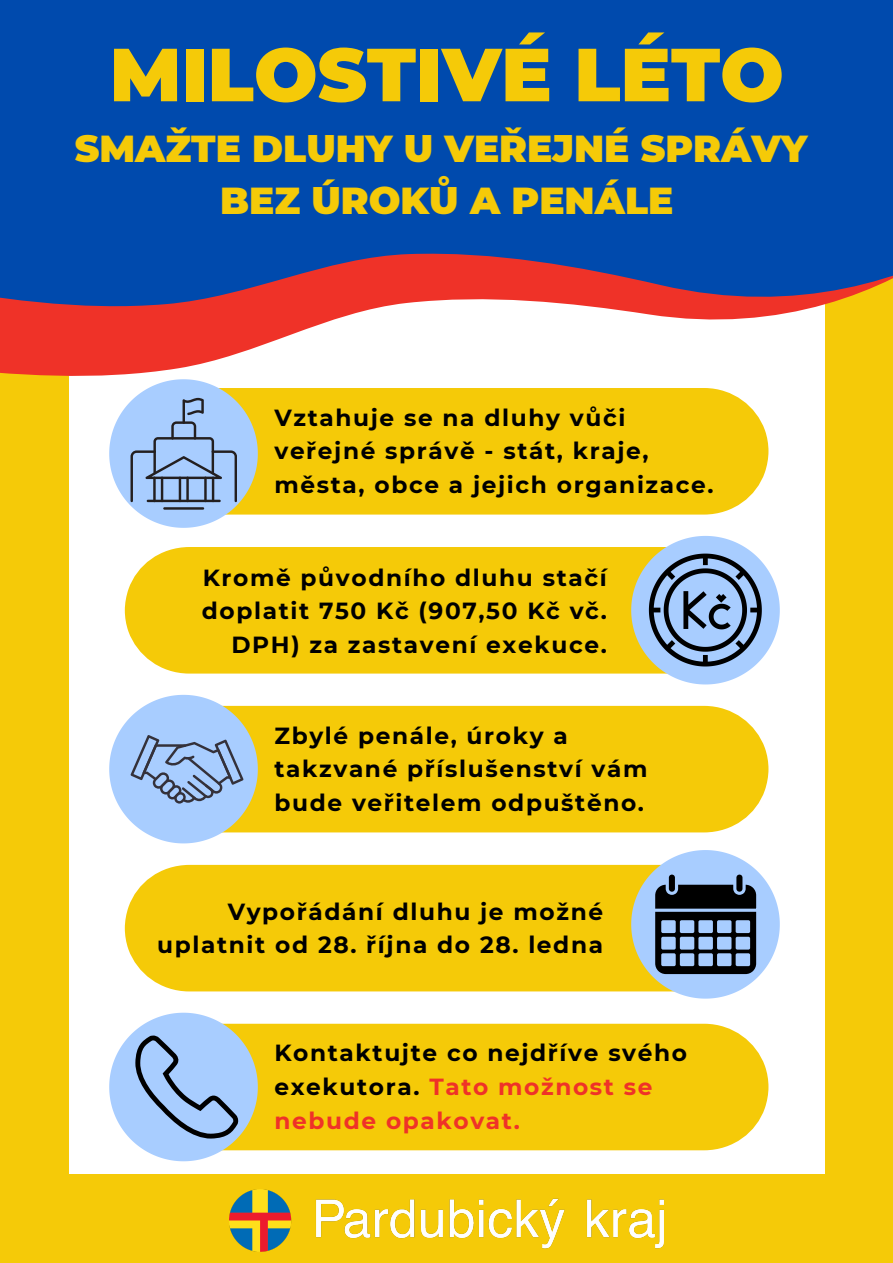
<style>
.page{position:relative;width:893px;height:1263px;background:#f5ca08}
.page>*{position:absolute;margin:0;border:0;box-sizing:border-box;transform-origin:0 0}
.t1{font:900 75px "Montserrat";color:#f5ca08}
.t2{font:900 37.5px "Montserrat";color:#f5ca08}
.t3{font:700 23.25px/33.8px "Montserrat";letter-spacing:.07em;color:#000}
.s1{color:#ef3228}
</style>
<div class="page">
<div style="left:69px;top:203px;width:755px;height:971px;background:#fff"></div>
<svg style="left:0;top:317px;width:825px;height:92px"></svg>
<svg style="left:0;top:0;width:893px;height:317px;fill:#004aad"></svg>
<div style="left:125px;top:547px;width:506px;height:126px;background:#f5ca08"></div>
<div style="left:258px;top:706px;width:510px;height:126px;background:#f5ca08"></div>
<div style="left:258px;top:388px;width:510px;height:127px;background:#f5ca08"></div>
<div style="left:125px;top:865px;width:506px;height:126px;background:#f5ca08"></div>
<div style="left:258px;top:1024px;width:510px;height:126px;background:#f5ca08"></div>
<svg style="left:109px;top:379px;width:149px;height:149px"></svg>
<hr style="left:147px;top:500px;width:74px;height:2px;background:#231f20">
<hr style="left:163px;top:507px;width:41px;height:3px;background:#231f20">
<svg style="left:631px;top:536px;width:149px;height:148px"></svg>
<svg style="left:631px;top:850px;width:149px;height:148px"></svg>
<svg style="left:109px;top:1013px;width:149px;height:148px"></svg>
<svg style="left:109px;top:695px;width:149px;height:148px"></svg>
<img style="left:230px;top:1189px;width:433px;height:62px">
<p class="t1" style="left:110px;top:29px;width:675px">MILOSTIVÉ LÉTO</p>
<p class="t2" style="left:75px;top:125px;width:734px">SMAŽTE DLUHY U VEŘEJNÉ SPRÁVY</p>
<p class="t2" style="left:220px;top:178px;width:455px">BEZ ÚROKŮ A PENÁLE</p>
<p class="t3" style="left:274px;top:400px;width:441px">Vztahuje se na dluhy vůči veřejné správě - stát, kraje, města, obce a jejich organizace.</p>
<p class="t3" style="left:202px;top:560px;width:406px;text-align:right">Kromě původního dluhu stačí doplatit 750 Kč (907,50 Kč vč.<br>DPH) za zastavení exekuce.</p>
<p class="t3" style="left:274px;top:718px;width:374px">Zbylé penále, úroky a takzvané příslušenství vám bude veřitelem odpuštěno.</p>
<p class="t3" style="left:157px;top:894px;width:447px;text-align:right">Vypořádání dluhu je možné uplatnit od 28. října do 28. ledna</p>
<p class="t3" style="left:274px;top:1036px;width:414px">Kontaktujte co nejdříve svého exekutora. <span class="s1">Tato možnost se nebude opakovat.</span></p>
</div>
